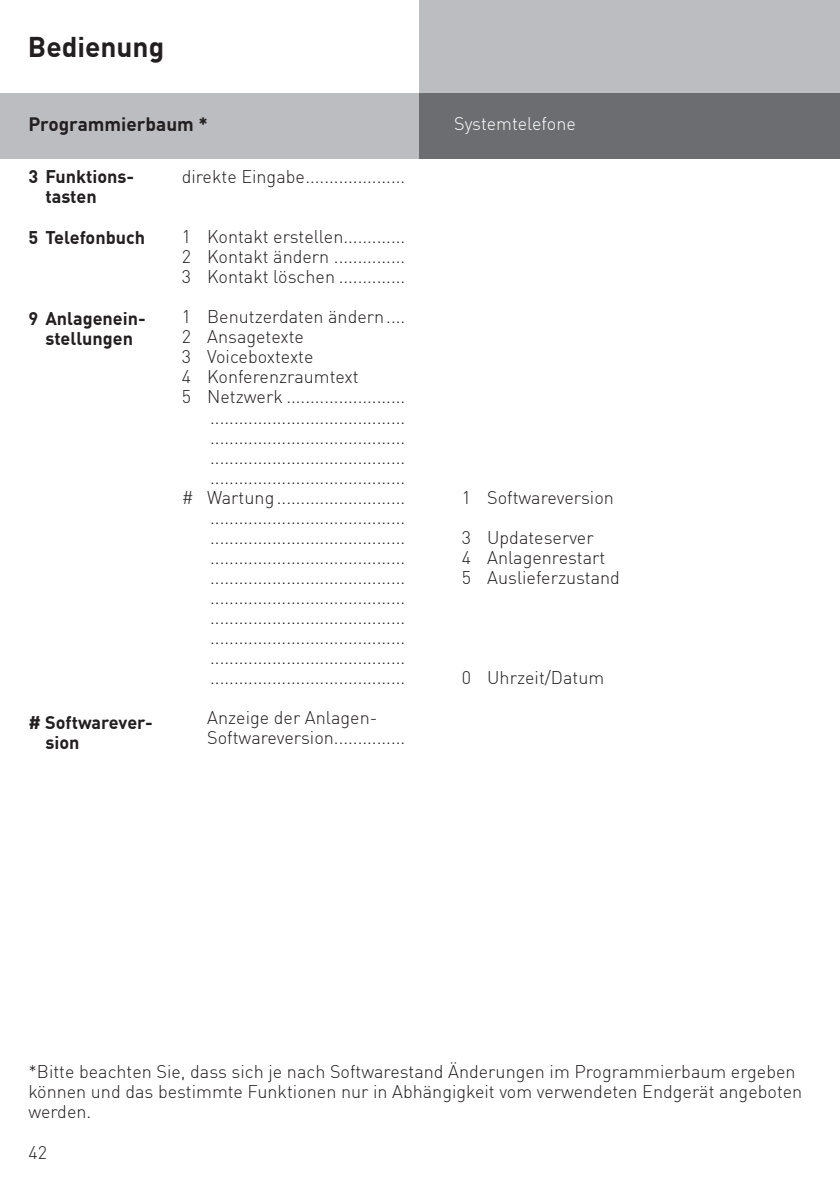
<style>
.page{position:relative;width:840px;height:1191px;background:#fff}
.page>*{position:absolute;margin:0;border:0;box-sizing:border-box;transform-origin:0 0}
.t1{font:700 28px "DIN Offc";color:#231f20}
.t2{font:700 19px "DIN Offc";color:#231f20}
.t3{font:300 18px/20px "DIN Offc";color:#231f20}
.t4{font:700 18px/20px "DIN Offc";color:#231f20}
.t5{font:300 18px "DIN Offc";letter-spacing:-.005em;color:#fff}
</style>
<div class="page">
<div style="left:420px;top:0;width:419px;height:94px;background:#bcbdc0"></div>
<div style="left:0;top:94px;width:420px;height:65px;background:#bcbdc0"></div>
<div style="left:420px;top:94px;width:419px;height:65px;background:#6c6d70"></div>
<h1 class="t1" style="left:28px;top:28px;width:138px">Bedienung</h1>
<p class="t2" style="left:28px;top:111px;width:181px">Programmierbaum *</p>
<p class="t4" style="left:45px;top:166px;width:90px;text-indent:-17px">3 Funktions&shy;tasten</p>
<p class="t4" style="left:28px;top:226px;width:118px">5 Telefonbuch</p>
<p class="t4" style="left:28px;top:307px;width:119px;text-align:center">9 Anlagenein&shy;stellungen</p>
<p class="t4" style="left:45px;top:711px;width:109px;text-indent:-17px"># Softwarever&shy;sion</p>
<p class="t3" style="left:181px;top:167px;width:225px">direkte Eingabe.....................</p>
<p class="t3" style="left:181px;top:227px;width:225px;text-align:justify">1 Kontakt erstellen.............<br>2 Kontakt ändern ...............<br>3 Kontakt löschen ..............</p>
<p class="t3" style="left:181px;top:307px;width:225px">1 Benutzerdaten ändern....</p>
<p class="t3" style="left:181px;top:327px;width:124px">2 Ansagetexte</p>
<p class="t3" style="left:181px;top:347px;width:133px">3 Voiceboxtexte</p>
<p class="t3" style="left:181px;top:367px;width:178px">4 Konferenzraumtext</p>
<p class="t3" style="left:181px;top:387px;width:225px">5 Netzwerk .........................</p>
<p class="t3" style="left:210px;top:407px;width:196px">.........................................</p>
<p class="t3" style="left:210px;top:427px;width:196px">.........................................</p>
<p class="t3" style="left:210px;top:447px;width:196px">.........................................</p>
<p class="t3" style="left:210px;top:467px;width:196px">.........................................</p>
<p class="t3" style="left:181px;top:487px;width:225px"># Wartung...........................</p>
<p class="t3" style="left:210px;top:507px;width:196px">.........................................</p>
<p class="t3" style="left:210px;top:527px;width:196px">.........................................</p>
<p class="t3" style="left:210px;top:547px;width:196px">.........................................</p>
<p class="t3" style="left:210px;top:567px;width:196px">.........................................</p>
<p class="t3" style="left:210px;top:587px;width:196px">.........................................</p>
<p class="t3" style="left:210px;top:607px;width:196px">.........................................</p>
<p class="t3" style="left:210px;top:627px;width:196px">.........................................</p>
<p class="t3" style="left:210px;top:647px;width:196px">.........................................</p>
<p class="t3" style="left:210px;top:667px;width:196px">.........................................</p>
<p class="t3" style="left:207px;top:707px;width:199px">Anzeige der Anlagen-<br>Softwareversion...............</p>
<p class="t5" style="left:454px;top:112px;width:123px">Systemtelefone</p>
<p class="t3" style="left:461px;top:487px;width:154px">1 Softwareversion</p>
<p class="t3" style="left:461px;top:527px;width:160px">3 Updateserver<br>4 Anlagenrestart<br>5 Auslieferzustand</p>
<p class="t3" style="left:461px;top:667px;width:144px">0 Uhrzeit/Datum</p>
<p class="t3" style="left:28px;top:1060px;width:775px">*Bitte beachten Sie, dass sich je nach Softwarestand Änderungen im Programmierbaum ergeben können und das bestimmte Funktionen nur in Abhängigkeit vom verwendeten Endgerät angeboten werden.</p>
<p class="t3" style="left:28px;top:1142px;width:20px">42</p>
</div>
